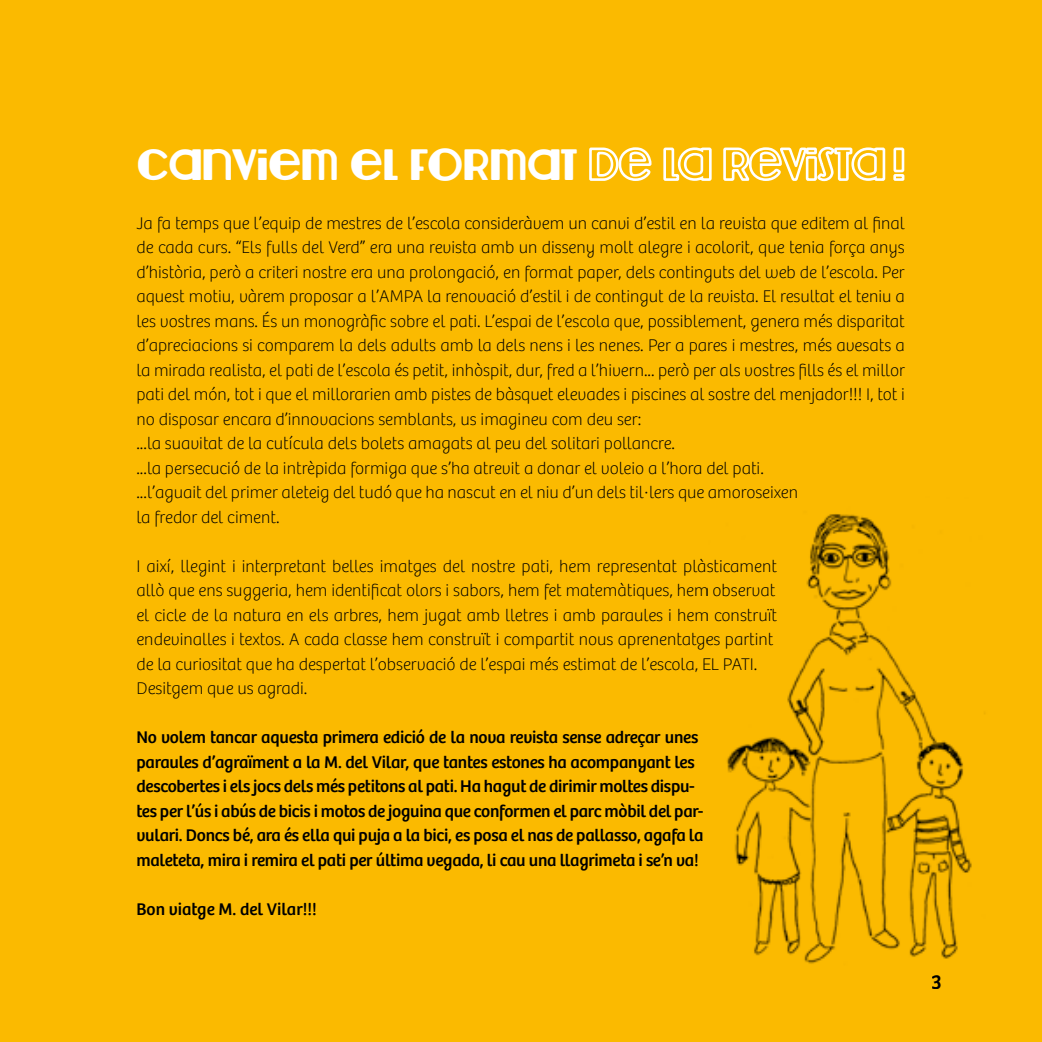
<style>
.page{position:relative;width:1042px;height:1042px;background:#fff}
.page>*{position:absolute;margin:0;border:0;box-sizing:border-box;transform-origin:0 0}
.t1{font:35px "Lemondrop";letter-spacing:-.01em;color:#fff}
.t2{font:21px "Bree";color:#000}
.t3{font:100 17.5px/24.5px "Bree";color:#000}
.t4{font:17.5px/24.5px "Bree";letter-spacing:-.015em;color:#000}
</style>
<div class="page">
<div style="left:1px;top:0;width:1041px;height:1042px;background:#fbba00"></div>
<svg style="left:589px;top:147px;width:63px;height:34px"></svg>
<svg style="left:663px;top:147px;width:49px;height:34px"></svg>
<svg style="left:723px;top:146px;width:163px;height:36px"></svg>
<svg style="left:893px;top:147px;width:12px;height:34px"></svg>
<img style="left:727px;top:514px;width:258px;height:450px">
<h1 class="t1" style="left:136px;top:140px;width:442px">CANVIEM EL FORMAT</h1>
<p class="t3" style="left:136px;top:211px;width:770px">Ja fa temps que l’equip de mestres de l’escola consideràvem un canvi d’estil en la revista que editem al final de cada curs. “Els fulls del Verd” era una revista amb un disseny molt alegre i acolorit, que tenia força anys d’història, però a criteri nostre era una prolongació, en format paper, dels continguts del web de l’escola. Per aquest motiu, vàrem proposar a l’AMPA la renovació d’estil i de contingut de la revista. El resultat el teniu a les vostres mans. És un monogràfic sobre el pati. L’espai de l’escola que, possiblement, genera més disparitat d’apreciacions si comparem la dels adults amb la dels nens i les nenes. Per a pares i mestres, més avesats a la mirada realista, el pati de l’escola és petit, inhòspit, dur, fred a l’hivern... però per als vostres fills és el millor pati del món, tot i que el millorarien amb pistes de bàsquet elevades i piscines al sostre del menjador!!! I, tot i no disposar encara d’innovacions semblants, us imagineu com deu ser:<br>...la suavitat de la cutícula dels bolets amagats al peu del solitari pollancre.<br>...la persecució de la intrèpida formiga que s’ha atrevit a donar el voleio a l’hora del pati.<br>...l’aguait del primer aleteig del tudó que ha nascut en el niu d’un dels til·lers que amoroseixen<br>la fredor del ciment.</p>
<p class="t3" style="left:136px;top:554px;width:642px">I així, llegint i interpretant belles imatges del nostre pati, hem representat plàsticament allò que ens suggeria, hem identificat olors i sabors, hem fet matemàtiques, hem observat el cicle de la natura en els arbres, hem jugat amb lletres i amb paraules i hem construït endevinalles i textos. A cada classe hem construït i compartit nous aprenentatges partint de la curiositat que ha despertat l’observació de l’espai més estimat de l’escola, EL PATI.<br>Desitgem que us agradi.</p>
<p class="t4" style="left:136px;top:725px;width:569px">No volem tancar aquesta primera edició de la nova revista sense adreçar unes paraules d’agraïment a la M. del Vilar, que tantes estones ha acompanyant les descobertes i els jocs dels més petitons al pati. Ha hagut de dirimir moltes dispu&shy;tes per l’ús i abús de bicis i motos de joguina que conformen el parc mòbil del par&shy;vulari. Doncs bé, ara és ella qui puja a la bici, es posa el nas de pallasso, agafa la maleteta, mira i remira el pati per última vegada, li cau una llagrimeta i se’n va!</p>
<p class="t4" style="left:136px;top:897px;width:182px">Bon viatge M. del Vilar!!!</p>
<p class="t2" style="left:932px;top:969px;width:12px">3</p>
</div>
